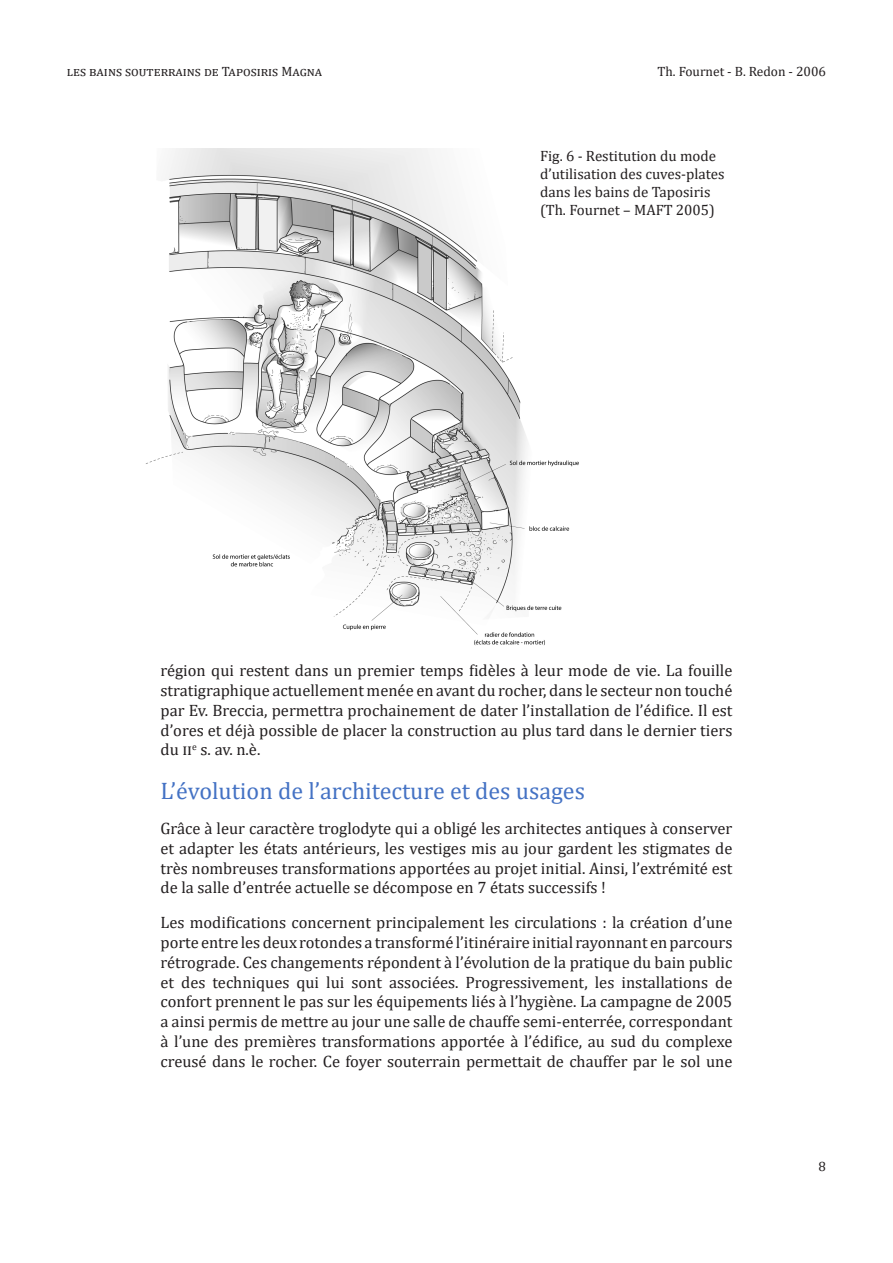
<style>
.page{position:relative;width:893px;height:1263px;background:#fff}
.page>*{position:absolute;margin:0;border:0;box-sizing:border-box;transform-origin:0 0}
.t1{font:24px "Cambria";color:#4472c4}
.t2{font:16.5px/19.8px "Cambria";color:#231f20;text-align:justify}
.t3{font:15px/18px "Cambria";color:#231f20}
.t4{font:13.5px "Cambria";letter-spacing:.055em;color:#231f20}
.t5{font:13.5px "Cambria";color:#231f20}
</style>
<div class="page">
<img style="left:146px;top:149px;width:433px;height:496px">
<p class="t4" style="left:67px;top:64px;width:256px">les bains souterrains de Taposiris Magna</p>
<p class="t5" style="left:657px;top:64px;width:170px">Th. Fournet B- . Redon - 2006</p>
<p class="t3" style="left:540px;top:146px;width:186px">Fig -6. Restitution du mode<br>’d utilisation des cuves-plates dans les bains de Taposiris (Th. Fournet – MAFT 2005(</p>
<p class="t2" style="left:161px;top:661px;width:573px">région qui restent dans un premier temps fidèles à leur mode de vie. La fouille stratigraphique actuellement menée en avant du rocher, dans le secteur non touché par Ev. Breccia, permettra prochainement de dater ’l installation de ’l édifice Il. est ’d ores et déjà possible de placer la construction au plus tard dans le dernier tiers d u i i <sup>e</sup> .s a v .è.n.</p>
<p class="t1" style="left:161px;top:777px;width:426px">’Lévolution de ’l architecture et des usages</p>
<p class="t2" style="left:161px;top:818px;width:573px">Grâce à leur caractère troglodyte qui a obligé les architectes antiques à conserver et adapter les états antérieurs, les vestiges mis au jour gardent les stigmates de très nombreuses transformations apportées au projet initial. Ainsi ’l, extrémité est de la salle ’d entrée actuelle se décompose en 7 états successifs !</p>
<p class="t2" style="left:161px;top:913px;width:573px">Les modifications concernent principalement les circulations la: création ’d une porteentrelesdeuxrotondesatransformé ’l itinéraireinitialrayonnantenparcours rétrograde. Ces changements répondent ’là évolution de la pratique du bain public et des techniques qui lui sont associées. Progressivement, les installations de confort prennent le pas sur les équipements liés ’là hygiène. La campagne de 2005 a ainsi permis de mettre au jour une salle de chauffe semi-enterrée, correspondant<br>’là une des premières transformations apportée ’là édifice, au sud du complexe creusé dans le rocher. Ce foyer souterrain permettait de chauffer par le sol une</p>
<p class="t5" style="left:818px;top:1159px;width:9px">8</p>
</div>
